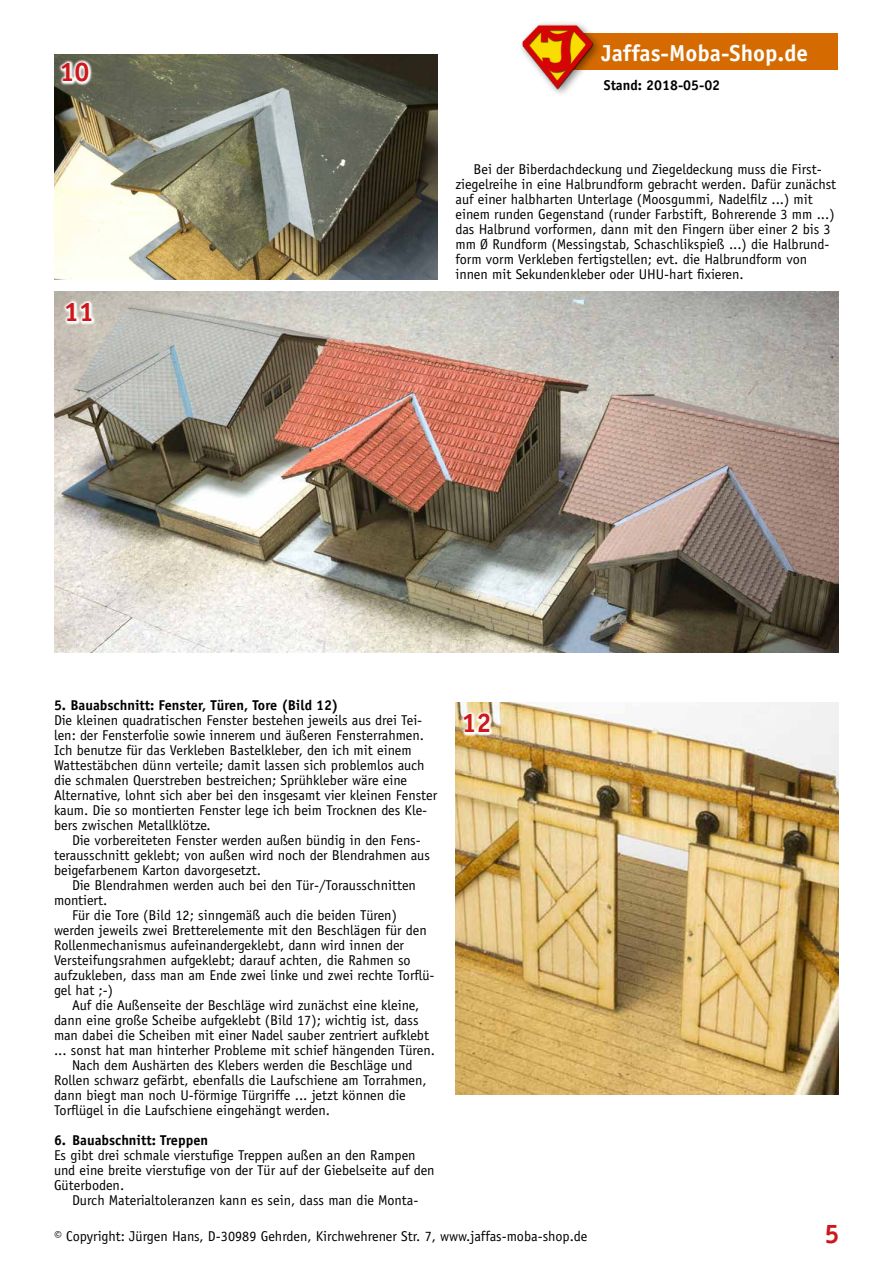
<style>
.page{position:relative;width:893px;height:1263px;background:#fff}
.page>*{position:absolute;margin:0;border:0;box-sizing:border-box;transform-origin:0 0}
.t1{font:700 27px "Officina Sans";color:#cd171a}
.t2{font:700 23.1px "Officina Sans";color:#fff}
.t3{font:14.25px/15px "Officina Sans";color:#000}
.t4{font:700 14.25px "Officina Sans";color:#000}
</style>
<div class="page">
<img style="left:54px;top:291px;width:785px;height:362px">
<img style="left:54px;top:54px;width:383px;height:225px">
<img style="left:455px;top:703px;width:384px;height:392px">
<div style="left:552px;top:33px;width:286px;height:36px;background:#d56b00"></div>
<div style="left:518px;top:20px;width:85px;height:78px;background:#000;opacity:.5"></div>
<img style="left:520px;top:24px;width:74px;height:65px">
<svg style="left:59px;top:59px;width:34px;height:27px"></svg>
<svg style="left:63px;top:300px;width:33px;height:26px"></svg>
<svg style="left:461px;top:710px;width:32px;height:27px"></svg>
<h1 class="t1" style="left:59px;top:55px;width:32px">10</h1>
<h1 class="t1" style="left:64px;top:295px;width:32px">11</h1>
<h2 class="t2" style="left:601px;top:39px;width:208px">Jaffas-Moba-Shop.de</h2>
<p class="t4" style="left:604px;top:76px;width:118px">Stand: 2018-05-02</p>
<p class="t3" style="left:455px;top:161px;width:382px;text-indent:18px">Bei der Biberdachdeckung und Ziegeldeckung muss die First&shy;ziegelreihe in eine Halbrundform gebracht werden. Dafür zunächst auf einer halbharten Unterlage (Moosgummi, Nadelfilz ...) mit einem runden Gegenstand (runder Farbstift, Bohrerende 3 mm ...) das Halbrund vorformen, dann mit den Fingern über einer 2 bis 3 mm Ø Rundform (Messingstab, Schaschlikspieß ...) die Halbrund&shy;form vorm Verkleben fertigstellen; evt. die Halbrundform von innen mit Sekundenkleber oder UHU-hart fixieren.</p>
<p class="t4" style="left:54px;top:696px;width:286px">5. Bauabschnitt: Fenster, Türen, Tore (Bild 12)</p>
<p class="t3" style="left:54px;top:713px;width:385px">Die kleinen quadratischen Fenster bestehen jeweils aus drei Tei&shy;len: der Fensterfolie sowie innerem und äußeren Fensterrahmen.<br>Ich benutze für das Verkleben Bastelkleber, den ich mit einem Wattestäbchen dünn verteile; damit lassen sich problemlos auch die schmalen Querstreben bestreichen; Sprühkleber wäre eine Alternative, lohnt sich aber bei den insgesamt vier kleinen Fenster kaum. Die so montierten Fenster lege ich beim Trocknen des Kle&shy;bers zwischen Metallklötze.</p>
<p class="t3" style="left:54px;top:833px;width:377px;text-indent:18px">Die vorbereiteten Fenster werden außen bündig in den Fens&shy;terausschnitt geklebt; von außen wird noch der Blendrahmen aus beigefarbenem Karton davorgesetzt.</p>
<p class="t3" style="left:54px;top:878px;width:364px;text-indent:18px">Die Blendrahmen werden auch bei den Tür-/Torausschnitten montiert.</p>
<p class="t3" style="left:54px;top:908px;width:382px;text-indent:18px">Für die Tore (Bild 12; sinngemäß auch die beiden Türen) werden jeweils zwei Bretterelemente mit den Beschlägen für den Rollenmechanismus aufeinandergeklebt, dann wird innen der Versteifungsrahmen aufgeklebt; darauf achten, die Rahmen so aufzukleben, dass man am Ende zwei linke und zwei rechte Torflü&shy;gel hat ;-)</p>
<p class="t3" style="left:72px;top:998px;width:349px">Auf die Außenseite der Beschläge wird zunächst eine kleine,</p>
<p class="t3" style="left:54px;top:1013px;width:366px">dann eine große Scheibe aufgeklebt (Bild 17); wichtig ist, dass</p>
<p class="t3" style="left:54px;top:1028px;width:377px">man dabei die Scheiben mit einer Nadel sauber zentriert aufklebt</p>
<p class="t3" style="left:54px;top:1043px;width:382px">... sonst hat man hinterher Probleme mit schief hängenden Türen.</p>
<p class="t3" style="left:72px;top:1058px;width:342px">Nach dem Aushärten des Klebers werden die Beschläge und</p>
<p class="t3" style="left:54px;top:1073px;width:374px">Rollen schwarz gefärbt, ebenfalls die Laufschiene am Torrahmen,</p>
<p class="t3" style="left:54px;top:1088px;width:353px">dann biegt man noch U-förmige Türgriffe ... jetzt können die</p>
<p class="t3" style="left:54px;top:1103px;width:278px">Torflügel in die Laufschiene eingehängt werden.</p>
<p class="t4" style="left:54px;top:1131px;width:156px">6. Bauabschnitt: Treppen</p>
<p class="t3" style="left:54px;top:1148px;width:382px">Es gibt drei schmale vierstufige Treppen außen an den Rampen und eine breite vierstufige von der Tür auf der Giebelseite auf den<br>Güterboden.</p>
<p class="t3" style="left:72px;top:1193px;width:348px">Durch Materialtoleranzen kann es sein, dass man die Monta-</p>
<h1 class="t1" style="left:461px;top:706px;width:32px">12</h1>
<p class="t3" style="left:54px;top:1228px;width:535px">© Copyright: Jürgen Hans, D-30989 Gehrden, Kirchwehrener Str. 7, www.jaffas-moba-shop.de</p>
<h1 class="t1" style="left:824px;top:1217px;width:17px">5</h1>
</div>
